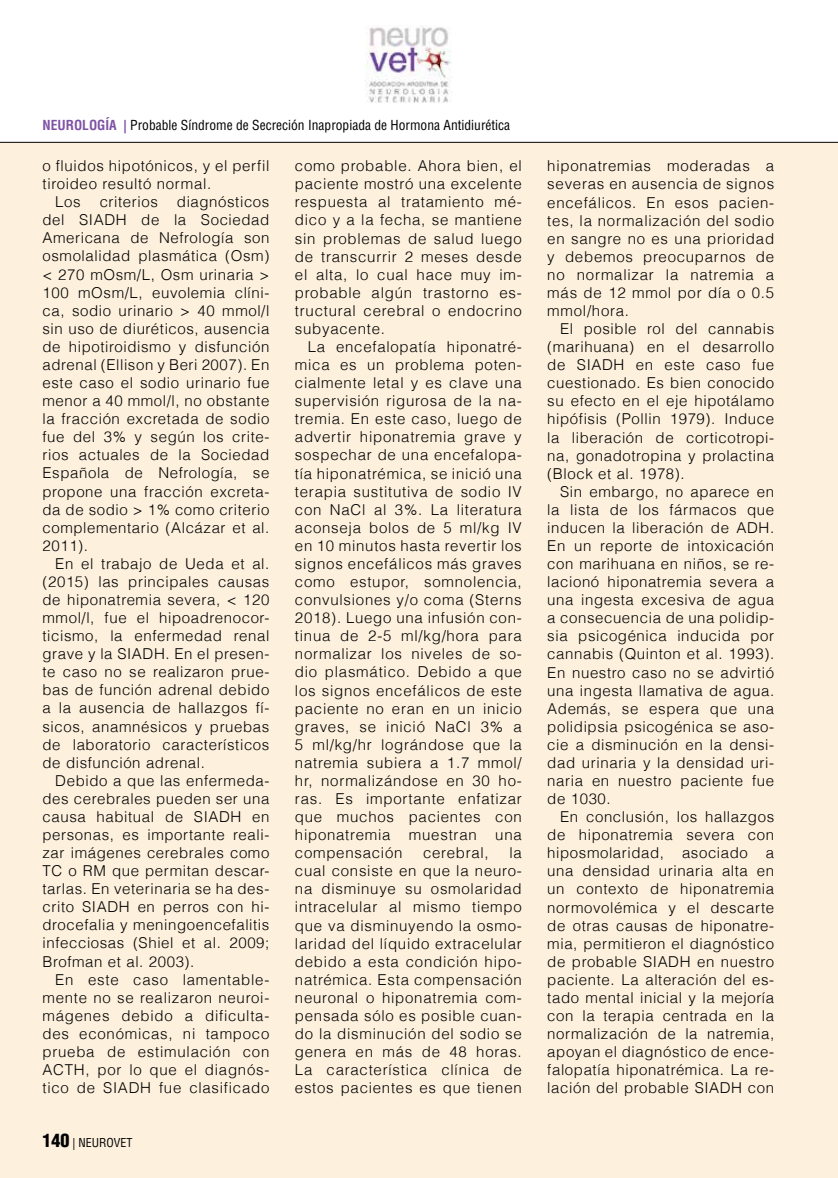
<style>
.page{position:relative;width:838px;height:1178px;background:#fff}
.page>*{position:absolute;margin:0;border:0;box-sizing:border-box;transform-origin:0 0}
.t1{font:300 15px/18.1px "Helvetica";letter-spacing:.04em;color:#000;text-align:justify}
.t2{font:condensed 13.5px "Helvetica";color:#000}
.t3{font:condensed 12px "Helvetica";color:#000}
.s1{font-weight:700;color:#7f52a5}
.s2{font-weight:900;font-size:18px}
</style>
<div class="page">
<div style="left:0;top:142px;width:838px;height:1036px;background:#fdf0dd"></div>
<img style="left:365px;top:26px;width:86px;height:77px">
<hr style="left:0;top:142px;width:838px;height:1px;background:#000">
<p class="t2" style="left:43px;top:116px;width:469px"><span class="s1">NEUROLOGÍA |</span> Probable Síndrome de Secreción Inapropiada de Hormona Antidiurética</p>
<p class="t1" style="left:43px;top:156px;width:228px">o fluidos hipotónicos, y el perfil</p>
<p class="t1" style="left:43px;top:174px;width:170px">tiroideo resultó normal.</p>
<p class="t1" style="left:55px;top:192px;width:27px">Los</p>
<p class="t1" style="left:100px;top:192px;width:60px">criterios</p>
<p class="t1" style="left:295px;top:156px;width:228px">como probable. Ahora bien, el paciente mostró una excelente respuesta al tratamiento mé&shy;dico y a la fecha, se mantiene sin problemas de salud luego de transcurrir 2 meses desde el alta, lo cual hace muy im&shy;probable algún trastorno es&shy;tructural cerebral o endocrino subyacente.</p>
<p class="t1" style="left:295px;top:337px;width:228px;text-indent:13px">La encefalopatía hiponatré&shy;mica es un problema poten&shy;cialmente letal y es clave una supervisión rigurosa de la na&shy;tremia. En este caso, luego de advertir hiponatremia grave y sospechar de una encefalopa&shy;tía hiponatrémica, se inició una terapia sustitutiva de sodio IV con NaCl al 3%. La literatura aconseja bolos de 5 ml/kg IV en 10 minutos hasta revertir los signos encefálicos más graves como estupor, somnolencia, convulsiones y/o coma (Sterns 2018). Luego una infusión con&shy;tinua de 2-5 ml/kg/hora para normalizar los niveles de so&shy;dio plasmático. Debido a que los signos encefálicos de este paciente no eran en un inicio graves, se inició NaCl 3% a 5 ml/kg/hr lográndose que la natremia subiera a 1.7 mmol/ hr, normalizándose en 30 ho&shy;ras. Es importante enfatizar que muchos pacientes con hiponatremia muestran una compensación</p>
<p class="t1" style="left:43px;top:192px;width:228px;text-indent:134px">diagnósticos del SIADH de la Sociedad Americana de Nefrología son osmolalidad plasmática (Osm) &lt; 270 mOsm/L, Osm urinaria &gt; 100 mOsm/L, euvolemia clíni&shy;ca, sodio urinario &gt; 40 mmol/l sin uso de diuréticos, ausencia de hipotiroidismo y disfunción adrenal (Ellison y Beri 2007). En este caso el sodio urinario fue menor a 40 mmol/l, no obstante la fracción excretada de sodio fue del 3% y según los crite&shy;rios actuales de la Sociedad Española de Nefrología, se propone una fracción excreta&shy;da de sodio &gt; 1% como criterio complementario (Alcázar et al.<br>2011).</p>
<p class="t1" style="left:43px;top:554px;width:228px;text-indent:13px">En el trabajo de Ueda et al. (2015) las principales causas de hiponatremia severa, &lt; 120 mmol/l, fue el hipoadrenocor&shy;ticismo, la enfermedad renal grave y la SIADH. En el presen&shy;te caso no se realizaron prue&shy;bas de función adrenal debido a la ausencia de hallazgos fí&shy;sicos, anamnésicos y pruebas de laboratorio característicos de disfunción adrenal.</p>
<p class="t1" style="left:43px;top:771px;width:228px;text-indent:13px">Debido a que las enfermeda&shy;des cerebrales pueden ser una causa habitual de SIADH en personas, es importante reali&shy;zar imágenes cerebrales como TC o RM que permitan descar&shy;tarlas. En veterinaria se ha des&shy;crito SIADH en perros con hi&shy;drocefalia y meningoencefalitis infecciosas (Shiel et al. 2009; Brofman et al. 2003).</p>
<p class="t1" style="left:43px;top:969px;width:228px;text-indent:13px">En este caso lamentable&shy;mente no se realizaron neuroi&shy;mágenes debido a dificulta&shy;des económicas, ni tampoco prueba de estimulación con ACTH, por lo que el diagnós&shy;tico de SIADH fue clasificado</p>
<p class="t1" style="left:295px;top:843px;width:228px;text-indent:214px">la cual consiste en que la neuro&shy;na disminuye su osmolaridad intracelular al mismo tiempo que va disminuyendo la osmo&shy;laridad del líquido extracelular debido a esta condición hipo&shy;natrémica. Esta compensación neuronal o hiponatremia com&shy;pensada sólo es posible cuan&shy;do la disminución del sodio se genera en más de 48 horas.<br>La característica clínica de estos pacientes es que tienen</p>
<p class="t1" style="left:423px;top:843px;width:67px">cerebral,</p>
<p class="t3" style="left:43px;top:1135px;width:92px"><span class="s2">140</span> | NEUROVET</p>
<p class="t1" style="left:547px;top:156px;width:228px">hiponatremias moderadas a severas en ausencia de signos encefálicos. En esos pacien&shy;tes, la normalización del sodio en sangre no es una prioridad y debemos preocuparnos de no normalizar la natremia a más de 12 mmol por día o 0.5 mmol/hora.</p>
<p class="t1" style="left:547px;top:319px;width:228px;text-indent:13px">El posible rol del cannabis (marihuana) en el desarrollo de SIADH en este caso fue cuestionado. Es bien conocido su efecto en el eje hipotálamo hipófisis (Pollin 1979). Induce la liberación de corticotropi&shy;na, gonadotropina y prolactina (Block et al. 1978).</p>
<p class="t1" style="left:547px;top:482px;width:228px;text-indent:13px">Sin embargo, no aparece en la lista de los fármacos que inducen la liberación de ADH.<br>En un reporte de intoxicación con marihuana en niños, se re&shy;lacionó hiponatremia severa a una ingesta excesiva de agua a consecuencia de una polidip&shy;sia psicogénica inducida por cannabis (Quinton et al. 1993).<br>En nuestro caso no se advirtió una ingesta llamativa de agua.<br>Además, se espera que una polidipsia psicogénica se aso&shy;cie a disminución en la densi&shy;dad urinaria y la densidad uri&shy;naria en nuestro paciente fue de 1030.</p>
<p class="t1" style="left:547px;top:807px;width:228px;text-indent:13px">En conclusión, los hallazgos de hiponatremia severa con hiposmolaridad, asociado a una densidad urinaria alta en un contexto de hiponatremia normovolémica y el descarte de otras causas de hiponatre&shy;mia, permitieron el diagnóstico de probable SIADH en nuestro paciente. La alteración del es&shy;tado mental inicial y la mejoría con la terapia centrada en la normalización de la natremia, apoyan el diagnóstico de ence&shy;falopatía hiponatrémica. La re&shy;lación del probable SIADH con</p>
</div>
